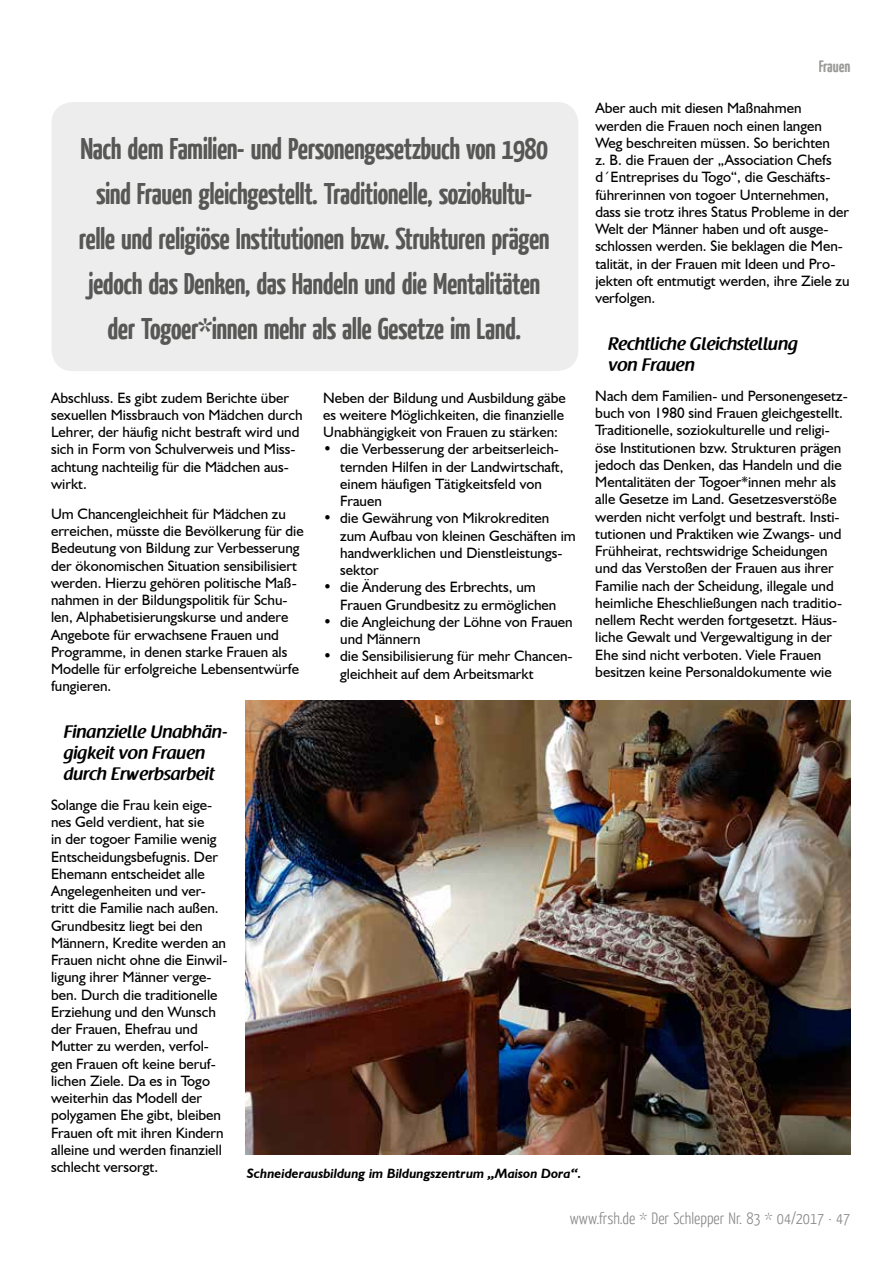
<style>
.page{position:relative;width:893px;height:1263px;background:#fff}
.page>*{position:absolute;margin:0;border:0;box-sizing:border-box;transform-origin:0 0}
.t1{font:700 30px/45px "Yanone Kaffeesatz";letter-spacing:-.02em;color:#575756;text-align:center}
.t2{font:600 18px/21px "Raspoutine";color:#000}
.t3{font:300 16.5px "Yanone Kaffeesatz";color:#878787}
.t4{font:700 16.5px "Yanone Kaffeesatz";color:#575756}
.t5{font:15px/17.2px "Humanist 521 BT";color:#000}
.t6{font:italic 700 13.5px "Humanist 521 BT";color:#000}
</style>
<div class="page">
<div style="left:52px;top:102px;width:526px;height:269px;background:#ededed;border-radius:21px"></div>
<img style="left:246px;top:701px;width:604px;height:453px">
<p class="t1" style="left:79px;top:124px;width:472px">Nach dem Familien- und Personengesetzbuch von 1980 sind Frauen gleichgestellt. Traditionelle, soziokultu&shy;relle und religiöse Institutionen bzw. Strukturen prägen jedoch das Denken, das Handeln und die Mentalitäten der Togoer*innen mehr als alle Gesetze im Land.</p>
<p class="t5" style="left:323px;top:389px;width:244px;text-align:justify">Neben der Bildung und Ausbildung gäbe es weitere Möglichkeiten, die finanzielle Unabhängigkeit von Frauen zu stärken:</p>
<p class="t5" style="left:340px;top:440px;width:225px;text-indent:-17px">• die Verbesserung der arbeitserleich&shy;ternden Hilfen in der Landwirtschaft, einem häufigen Tätigkeitsfeld von<br>Frauen</p>
<p class="t5" style="left:340px;top:509px;width:237px;text-indent:-17px">• die Gewährung von Mikrokrediten zum Aufbau von kleinen Geschäften im handwerklichen und Dienstleistungs&shy;sektor</p>
<p class="t5" style="left:340px;top:578px;width:218px;text-indent:-17px">• die Änderung des Erbrechts, um<br>Frauen Grundbesitz zu ermöglichen</p>
<p class="t5" style="left:340px;top:613px;width:234px;text-indent:-17px">• die Angleichung der Löhne von Frauen und Männern</p>
<p class="t5" style="left:340px;top:647px;width:234px;text-indent:-17px">• die Sensibilisierung für mehr Chancen&shy;gleichheit auf dem Arbeitsmarkt</p>
<p class="t5" style="left:51px;top:389px;width:253px">Abschluss. Es gibt zudem Berichte über sexuellen Missbrauch von Mädchen durch Lehrer, der häufig nicht bestraft wird und sich in Form von Schulverweis und Miss&shy;achtung nachteilig für die Mädchen aus&shy;wirkt.</p>
<p class="t5" style="left:51px;top:505px;width:254px">Um Chancengleichheit für Mädchen zu erreichen, müsste die Bevölkerung für die Bedeutung von Bildung zur Verbesserung der ökonomischen Situation sensibilisiert werden. Hierzu gehören politische Maß&shy;nahmen in der Bildungspolitik für Schu&shy;len, Alphabetisierungskurse und andere Angebote für erwachsene Frauen und Programme, in denen starke Frauen als Modelle für erfolgreiche Lebensentwürfe fungieren.</p>
<p class="t2" style="left:64px;top:722px;width:165px">Finanzielle Unabhän&shy;gigkeit von Frauen durch Erwerbsarbeit</p>
<p class="t5" style="left:51px;top:796px;width:178px">Solange die Frau kein eige&shy;nes Geld verdient, hat sie<br>in der togoer Familie wenig<br>Entscheidungsbefugnis. Der<br>Ehemann entscheidet alle<br>Angelegenheiten und ver&shy;tritt die Familie nach außen.<br>Grundbesitz liegt bei den<br>Männern, Kredite werden an<br>Frauen nicht ohne die Einwil&shy;ligung ihrer Männer verge&shy;ben. Durch die traditionelle<br>Erziehung und den Wunsch der Frauen, Ehefrau und<br>Mutter zu werden, verfol&shy;gen Frauen oft keine beruf&shy;lichen Ziele. Da es in Togo weiterhin das Modell der polygamen Ehe gibt, bleiben<br>Frauen oft mit ihren Kindern alleine und werden finanziell schlecht versorgt.</p>
<p class="t6" style="left:247px;top:1165px;width:336px">Schneiderausbildung im Bildungszentrum „Maison Dora“.</p>
<p class="t4" style="left:819px;top:55px;width:33px">Frauen</p>
<p class="t5" style="left:595px;top:99px;width:256px">Aber auch mit diesen Maßnahmen werden die Frauen noch einen langen Weg beschreiten müssen. So berichten<br>z. B. die Frauen der „Association Chefs d´Entreprises du Togo“, die Geschäfts&shy;führerinnen von togoer Unternehmen, dass sie trotz ihres Status Probleme in der Welt der Männer haben und oft ausge&shy;schlossen werden. Sie beklagen die Men&shy;talität, in der Frauen mit Ideen und Pro&shy;jekten oft entmutigt werden, ihre Ziele zu verfolgen.</p>
<p class="t2" style="left:608px;top:333px;width:191px">Rechtliche Gleichstellung von Frauen</p>
<p class="t5" style="left:595px;top:387px;width:254px">Nach dem Familien- und Personengesetz&shy;buch von 1980 sind Frauen gleichgestellt.<br>Traditionelle, soziokulturelle und religi&shy;öse Institutionen bzw. Strukturen prägen jedoch das Denken, das Handeln und die Mentalitäten der Togoer*innen mehr als alle Gesetze im Land. Gesetzesverstöße werden nicht verfolgt und bestraft. Insti&shy;tutionen und Praktiken wie Zwangs- und Frühheirat, rechtswidrige Scheidungen und das Verstoßen der Frauen aus ihrer Familie nach der Scheidung, illegale und heimliche Eheschließungen nach traditio&shy;nellem Recht werden fortgesetzt. Häus&shy;liche Gewalt und Vergewaltigung in der Ehe sind nicht verboten. Viele Frauen besitzen keine Personaldokumente wie</p>
<p class="t3" style="left:570px;top:1208px;width:282px">www.frsh.de * Der Schlepper Nr. 83 * 04/2017 · 47</p>
</div>
